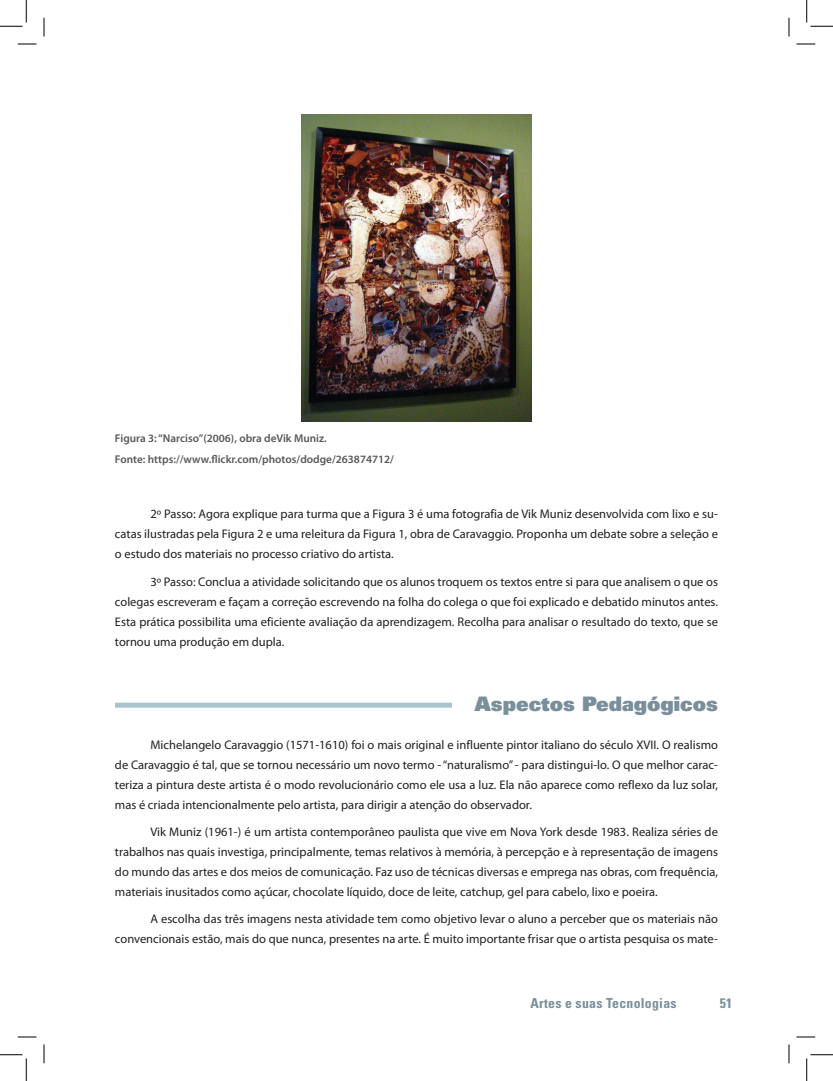
<style>
.page{position:relative;width:833px;height:1081px;background:#fff}
.page>*{position:absolute;margin:0;border:0;box-sizing:border-box;transform-origin:0 0}
.t1{font:20px "Univers LT Std X Black";color:#798f9c}
.t2{font:700 condensed 13.75px "Univers LT Std";letter-spacing:.02em;color:#798f9c}
.t3{font:12.5px/20px "Myriad Pro";color:#231f20;text-align:justify}
.t4{font:600 11.25px/20.6px "Myriad Pro";color:#57585a}
</style>
<div class="page">
<div style="left:115px;top:702px;width:336px;height:5px;background:#a8c4cc"></div>
<img style="left:301px;top:115px;width:230px;height:306px">
<svg style="left:18px;top:43px;width:18px;height:2px"></svg>
<svg style="left:796px;top:43px;width:18px;height:2px"></svg>
<svg style="left:18px;top:1036px;width:18px;height:1px"></svg>
<svg style="left:796px;top:1036px;width:18px;height:1px"></svg>
<svg style="left:43px;top:18px;width:2px;height:18px"></svg>
<svg style="left:43px;top:1044px;width:2px;height:18px"></svg>
<svg style="left:788px;top:18px;width:1px;height:18px"></svg>
<svg style="left:788px;top:1044px;width:1px;height:18px"></svg>
<svg style="left:0;top:0;width:27px;height:27px"></svg>
<svg style="left:0;top:1054px;width:27px;height:26px"></svg>
<svg style="left:806px;top:0;width:26px;height:27px"></svg>
<svg style="left:806px;top:1054px;width:26px;height:26px"></svg>
<p class="t4" style="left:115px;top:428px;width:280px">Figura 3: “Narciso”(2006), obra deVik Muniz.<br>Fonte: https://www.flickr.com/photos/dodge/263874712/</p>
<p class="t3" style="left:115px;top:504px;width:604px;text-indent:35px">2º Passo: Agora explique para turma que a Figura 3 é uma fotografia de Vik Muniz desenvolvida com lixo e su&shy;catas ilustradas pela Figura 2 e uma releitura da Figura 1, obra de Caravaggio. Proponha um debate sobre a seleção e o estudo dos materiais no processo criativo do artista.</p>
<p class="t3" style="left:115px;top:571px;width:604px;text-indent:35px">3º Passo: Conclua a atividade solicitando que os alunos troquem os textos entre si para que analisem o que os colegas escreveram e façam a correção escrevendo na folha do colega o que foi explicado e debatido minutos antes.<br>Esta prática possibilita uma eficiente avaliação da aprendizagem. Recolha para analisar o resultado do texto, que se tornou uma produção em dupla.</p>
<h1 class="t1" style="left:474px;top:690px;width:244px">Aspectos Pedagógicos</h1>
<p class="t3" style="left:115px;top:734px;width:604px;text-indent:35px">Michelangelo Caravaggio (1571-1610) foi o mais original e influente pintor italiano do século XVII. O realismo de Caravaggio é tal, que se tornou necessário um novo termo - “naturalismo” - para distingui-lo. O que melhor carac&shy;teriza a pintura deste artista é o modo revolucionário como ele usa a luz. Ela não aparece como reflexo da luz solar, mas é criada intencionalmente pelo artista, para dirigir a atenção do observador.</p>
<p class="t3" style="left:115px;top:821px;width:604px;text-indent:35px">Vik Muniz (1961-) é um artista contemporâneo paulista que vive em Nova York desde 1983. Realiza séries de trabalhos nas quais investiga, principalmente, temas relativos à memória, à percepção e à representação de imagens do mundo das artes e dos meios de comunicação. Faz uso de técnicas diversas e emprega nas obras, com frequência, materiais inusitados como açúcar, chocolate líquido, doce de leite, catchup, gel para cabelo, lixo e poeira.</p>
<p class="t3" style="left:115px;top:908px;width:604px;text-align:right">A escolha das três imagens nesta atividade tem como objetivo levar o aluno a perceber que os materiais não convencionais estão, mais do que nunca, presentes na arte. É muito importante frisar que o artista pesquisa os mate-</p>
<p class="t2" style="left:530px;top:994px;width:147px">Artes e suas Tecnologias</p>
<p class="t2" style="left:719px;top:994px;width:14px">51</p>
</div>
